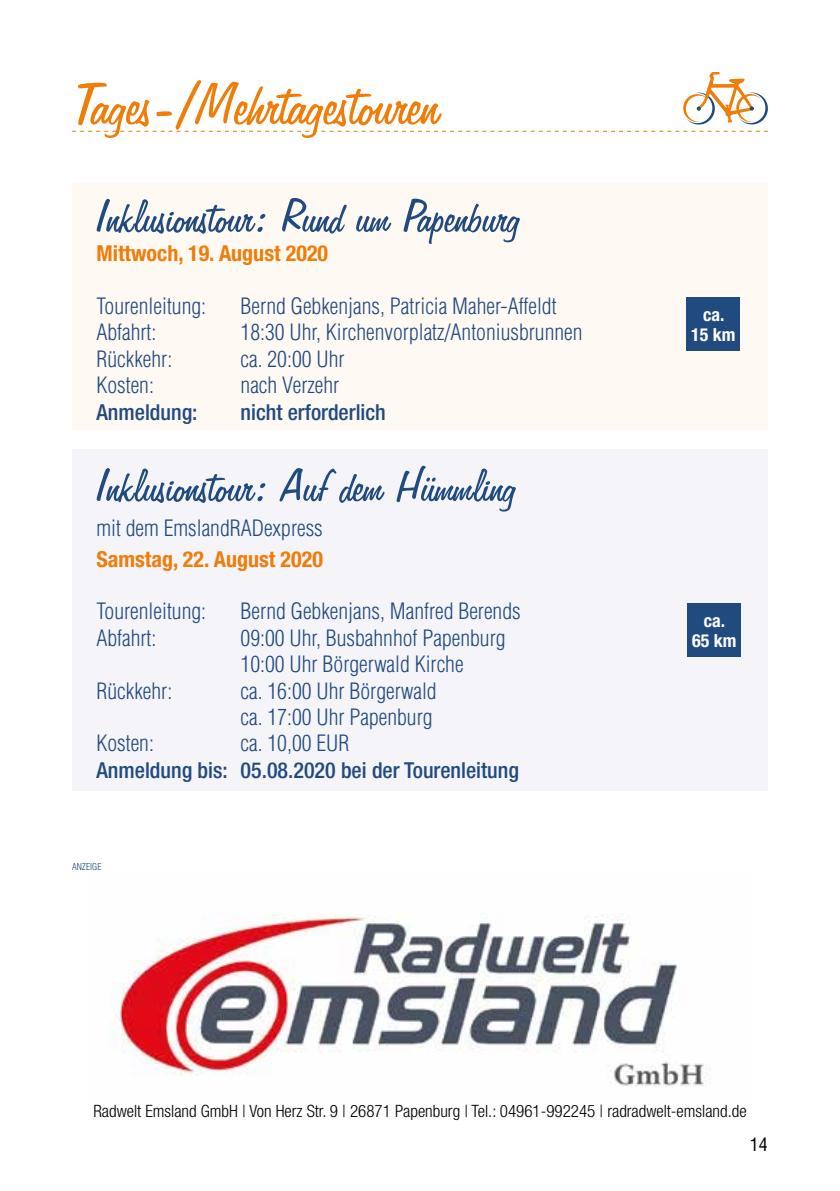
<style>
.page{position:relative;width:840px;height:1191px;background:#fff}
.page>*{position:absolute;margin:0;border:0;box-sizing:border-box;transform-origin:0 0}
.t1{font:68px "Freehand 575 BT Regular B";color:#ef7d0a}
.t2{font:52px "Freehand 575 BT Regular B";color:#214a7f}
.t3{font:300 condensed 22px/26.4px "Helvetica";color:#214a7f}
.t4{font:500 condensed 22px "Helvetica Neue";color:#214a7f}
.t5{font:700 condensed 22px "Helvetica Neue";color:#ef7d0a}
.t6{font:700 condensed 18px/20px "Helvetica Neue";color:#fff;text-align:center}
.t7{font:condensed 18px "Helvetica";color:#000}
.t8{font:300 condensed 17px "Helvetica Neue";color:#000}
.t9{font:300 condensed 9.4px "Helvetica";color:#214a7f}
</style>
<div class="page">
<svg style="left:683px;top:72px;width:85px;height:53px"></svg>
<svg style="left:72px;top:131px;width:695px;height:1px"></svg>
<img style="left:113px;top:913px;width:598px;height:174px">
<div style="left:72px;top:449px;width:695px;height:341px;background:#f4f4f9"></div>
<div style="left:687px;top:603px;width:53px;height:54px;background:#214a7f"></div>
<div style="left:72px;top:183px;width:695px;height:246px;background:#fff9f4"></div>
<div style="left:686px;top:297px;width:53px;height:54px;background:#214a7f"></div>
<h1 class="t1" style="left:72px;top:69px;width:370px">Tages-/Mehrtagestouren</h1>
<h2 class="t2" style="left:96px;top:190px;width:427px">Inklusionstour: Rund um Papenburg</h2>
<p class="t5" style="left:96px;top:240px;width:233px">Mittwoch, 19. August 2020</p>
<p class="t3" style="left:96px;top:293px;width:111px">Tourenleitung:</p>
<p class="t3" style="left:240px;top:293px;width:317px">Bernd Gebkenjans, Patricia Maher-Affeldt</p>
<p class="t3" style="left:96px;top:319px;width:61px">Abfahrt:</p>
<p class="t3" style="left:240px;top:319px;width:343px">18:30 Uhr, Kirchenvorplatz/Antoniusbrunnen</p>
<p class="t3" style="left:96px;top:345px;width:77px">Rückkehr:</p>
<p class="t3" style="left:240px;top:345px;width:105px">ca. 20:00 Uhr</p>
<p class="t3" style="left:96px;top:372px;width:59px">Kosten:</p>
<p class="t3" style="left:240px;top:372px;width:100px">nach Verzehr</p>
<p class="t4" style="left:96px;top:399px;width:102px">Anmeldung:</p>
<p class="t4" style="left:240px;top:399px;width:146px">nicht erforderlich</p>
<h2 class="t2" style="left:96px;top:459px;width:423px">Inklusionstour: Auf dem Hümmling</h2>
<p class="t3" style="left:96px;top:515px;width:228px">mit dem EmslandRADexpress</p>
<p class="t5" style="left:96px;top:545px;width:228px">Samstag, 22. August 2020</p>
<p class="t3" style="left:96px;top:598px;width:111px">Tourenleitung:</p>
<p class="t3" style="left:240px;top:598px;width:281px">Bernd Gebkenjans, Manfred Berends</p>
<p class="t3" style="left:96px;top:624px;width:61px">Abfahrt:</p>
<p class="t3" style="left:240px;top:624px;width:266px">09:00 Uhr, Busbahnhof Papenburg<br>10:00 Uhr Börgerwald Kirche</p>
<p class="t3" style="left:96px;top:677px;width:77px">Rückkehr:</p>
<p class="t3" style="left:240px;top:677px;width:197px">ca. 16:00 Uhr Börgerwald ca. 17:00 Uhr Papenburg</p>
<p class="t3" style="left:96px;top:730px;width:59px">Kosten:</p>
<p class="t3" style="left:240px;top:730px;width:110px">ca. 10,00 EUR</p>
<p class="t4" style="left:96px;top:757px;width:424px">Anmeldung bis: 05.08.2020 bei der Tourenleitung</p>
<p class="t9" style="left:72px;top:861px;width:31px">ANZEIGE</p>
<p class="t6" style="left:690px;top:305px;width:46px">ca.<br>15 km</p>
<p class="t6" style="left:691px;top:610px;width:46px">ca.<br>65 km</p>
<p class="t8" style="left:93px;top:1101px;width:654px">Radwelt Emsland GmbH | Von Herz Str. 9 | 26871 Papenburg | Tel.: 04961-992245 | radradwelt-emsland.de</p>
<p class="t7" style="left:749px;top:1132px;width:19px">14</p>
</div>
